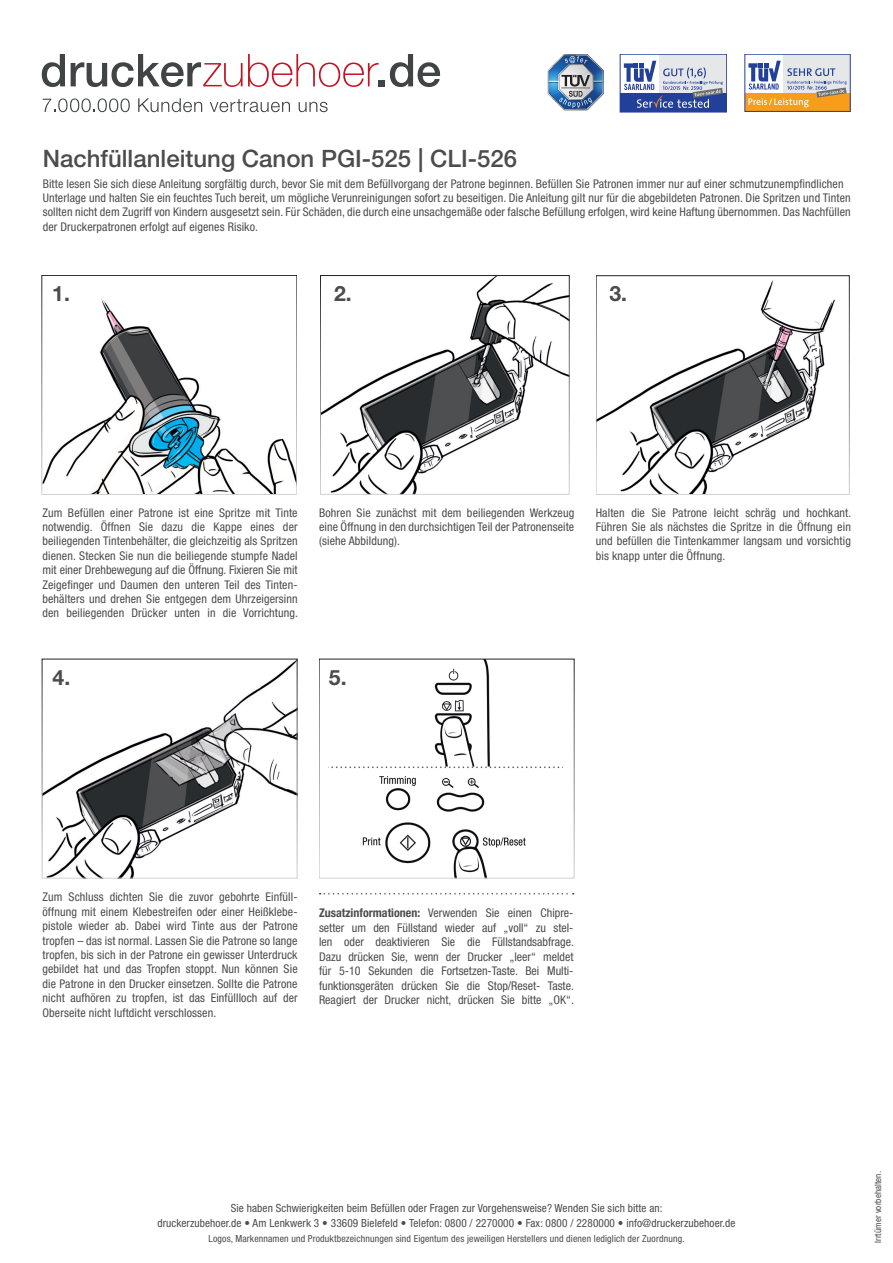
<style>
.page{position:relative;width:893px;height:1263px;background:#fff}
.page>*{position:absolute;margin:0;border:0;box-sizing:border-box;transform-origin:0 0}
.t1{font:500 24px "Helvetica Neue LT Pro";color:#4b4c4d}
.t2{font:700 21.15px "Helvetica Neue LT Pro";color:#4b4c4d}
.text{font:condensed 12px/14.4px "Helvetica Neue LT Pro";letter-spacing:.01em;color:#4b4c4d;text-align:justify}
.t3{font:condensed 11.25px/14.4px "Helvetica Neue LT Pro";letter-spacing:.01em;color:#4b4c4d;text-align:center}
.t4{font:condensed 9.75px "Helvetica Neue LT Pro";letter-spacing:.015em;color:#4b4c4d}
.t5{font:condensed 9px "Helvetica Neue LT Pro";letter-spacing:.01em;color:#4b4c4d}
.s1{font-weight:700}
</style>
<div class="page">
<svg style="left:42px;top:54px;width:23px;height:33px"></svg>
<svg style="left:71px;top:54px;width:369px;height:33px"></svg>
<svg style="left:138px;top:98px;width:64px;height:14px"></svg>
<svg style="left:210px;top:99px;width:80px;height:13px"></svg>
<svg style="left:299px;top:102px;width:29px;height:10px"></svg>
<svg style="left:43px;top:98px;width:87px;height:14px"></svg>
<div style="left:659px;top:54px;width:68px;height:39px;background:#e6e7e9"></div>
<div style="left:620px;top:93px;width:107px;height:19px;background:#223f99"></div>
<div style="left:620px;top:54px;width:107px;height:58px;border:1px solid #223f99"></div>
<svg style="left:624px;top:61px;width:99px;height:47px"></svg>
<div style="left:784px;top:54px;width:66px;height:39px;background:#e6e7e9"></div>
<div style="left:745px;top:93px;width:105px;height:18px;background:#f89c1c"></div>
<svg style="left:748px;top:61px;width:99px;height:46px"></svg>
<svg style="left:548px;top:54px;width:56px;height:56px"></svg>
<img style="left:44px;top:298px;width:251px;height:194px">
<div style="left:42px;top:275px;width:255px;height:219px;border:1px solid #fff"></div>
<img style="left:322px;top:277px;width:245px;height:215px">
<div style="left:320px;top:275px;width:249px;height:219px;border:1px solid #fff"></div>
<img style="left:598px;top:280px;width:237px;height:212px">
<div style="left:596px;top:276px;width:253px;height:218px;border:1px solid #fff"></div>
<img style="left:44px;top:661px;width:251px;height:215px">
<div style="left:42px;top:659px;width:255px;height:219px;border:1px solid #fff"></div>
<svg style="left:320px;top:893px;width:254px;height:1px"></svg>
<img style="left:331px;top:661px;width:229px;height:215px">
<div style="left:319px;top:659px;width:255px;height:219px;border:1px solid #fff"></div>
<p class="t1" style="left:43px;top:144px;width:476px">Nachfüllanleitung Canon PGI-525 | CLI-526</p>
<p class="text" style="left:43px;top:176px;width:802px">Bitte lesen Sie sich diese Anleitung sorgfältig durch, bevor Sie mit dem Befüllvorgang der Patrone beginnen. Befüllen Sie Patronen immer nur auf einer schmutzunempfindlichen</p>
<p class="text" style="left:43px;top:190px;width:809px">Unterlage und halten Sie ein feuchtes Tuch bereit, um mögliche Verunreinigungen sofort zu beseitigen. Die Anleitung gilt nur für die abgebildeten Patronen. Die Spritzen und Tinten</p>
<p class="text" style="left:43px;top:205px;width:809px">sollten nicht dem Zugriff von Kindern ausgesetzt sein. Für Schäden, die durch eine unsachgemäße oder falsche Befüllung erfolgen, wird keine Haftung übernommen. Das Nachfüllen</p>
<p class="text" style="left:43px;top:219px;width:217px">der Druckerpatronen erfolgt auf eigenes Risiko.</p>
<p class="t2" style="left:52px;top:280px;width:19px">1.</p>
<p class="t2" style="left:334px;top:280px;width:19px">2.</p>
<p class="t2" style="left:609px;top:280px;width:19px">3.</p>
<p class="text" style="left:43px;top:505px;width:257px">Zum Befüllen einer Patrone ist eine Spritze mit Tinte notwendig. Öffnen Sie dazu die Kappe eines der beiliegenden Tintenbehälter, die gleichzeitig als Spritzen dienen. Stecken Sie nun die beiliegende stumpfe Nadel mit einer Drehbewegung auf die Öffnung. Fixieren Sie mit Zeigefinger und Daumen den unteren Teil des Tinten&shy;behälters und drehen Sie entgegen dem Uhrzeigersinn den beiliegenden Drücker unten in die Vorrichtung.</p>
<p class="text" style="left:319px;top:505px;width:257px">Bohren Sie zunächst mit dem beiliegenden Werkzeug eine Öffnung in den durchsichtigen Teil der Patronenseite (siehe Abbildung).</p>
<p class="text" style="left:596px;top:505px;width:257px">Halten die Sie Patrone leicht schräg und hochkant.<br>Führen Sie als nächstes die Spritze in die Öffnung ein und befüllen die Tintenkammer langsam und vorsichtig bis knapp unter die Öffnung.</p>
<p class="t2" style="left:53px;top:664px;width:19px">4.</p>
<p class="t2" style="left:329px;top:664px;width:19px">5.</p>
<p class="text" style="left:43px;top:890px;width:257px">Zum Schluss dichten Sie die zuvor gebohrte Einfüll&shy;öffnung mit einem Klebestreifen oder einer Heißklebe&shy;pistole wieder ab. Dabei wird Tinte aus der Patrone tropfen – das ist normal. Lassen Sie die Patrone so lange tropfen, bis sich in der Patrone ein gewisser Unterdruck gebildet hat und das Tropfen stoppt. Nun können Sie die Patrone in den Drucker einsetzen. Sollte die Patrone nicht aufhören zu tropfen, ist das Einfüllloch auf der Oberseite nicht luftdicht verschlossen.</p>
<p class="text" style="left:319px;top:906px;width:256px"><span class="s1">Zusatzinformationen:</span> Verwenden Sie einen Chipre&shy;setter um den Füllstand wieder auf „voll“ zu stel&shy;len oder deaktivieren Sie die Füllstandsabfrage.<br>Dazu drücken Sie, wenn der Drucker „leer“ meldet für 5-10 Sekunden die Fortsetzen-Taste. Bei Multi&shy;funktionsgeräten drücken Sie die Stop/Reset- Taste.<br>Reagiert der Drucker nicht, drücken Sie bitte „OK“.</p>
<p class="t3" style="left:157px;top:1201px;width:580px">Sie haben Schwierigkeiten beim Befüllen oder Fragen zur Vorgehensweise? Wenden Sie sich bitte an:<br>druckerzubehoer.de • Am Lenkwerk 3 • 33609 Bielefeld • Telefon: 0800 / 2270000 • Fax: 0800 / 2280000 • info@druckerzubehoer.de</p>
<p class="t4" style="left:209px;top:1232px;width:478px">Logos, Markennamen und Produktbezeichnungen sind Eigentum des jeweiligen Herstellers und dienen lediglich der Zuordnung.</p>
<p class="t5" style="left:872px;top:1243px;width:73px;rotate:-90deg">Irrtümer vorbehalten.</p>
</div>
